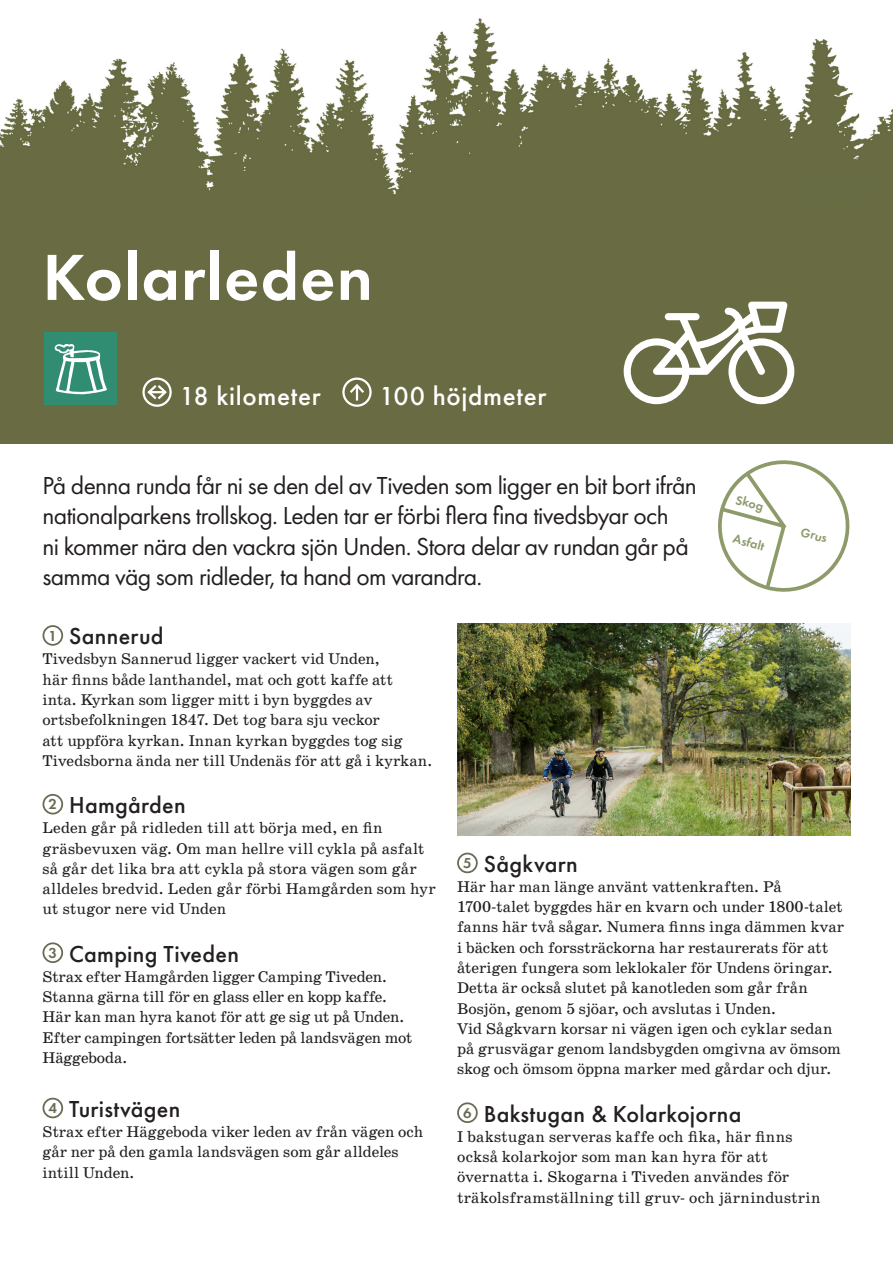
<style>
.page{position:relative;width:893px;height:1263px;background:#fff}
.page>*{position:absolute;margin:0;border:0;box-sizing:border-box;transform-origin:0 0}
.t1{font:600 67.5px "Futura PT";letter-spacing:.02em;color:#fff}
.t2{font:500 27px "Futura PT";letter-spacing:.025em;color:#fff}
.Ingress{font:25.5px/30.6px "Futura PT";letter-spacing:-.025em;color:#231f20}
.Rubrik{font:500 24px "Futura PT";letter-spacing:.01em;color:#231f20}
.Brödtext{font:15.75px/20.2px "School";letter-spacing:-.005em;color:#231f20}
.Rubrik-2{font:600 15px "Futura PT";color:#696c54}
.t3{font:600 13.05px "Futura PT";color:#8d9b6b}
</style>
<div class="page">
<img style="left:0;top:18px;width:893px;height:425px">
<img style="left:457px;top:624px;width:393px;height:212px">
<div style="left:43px;top:625px;width:20px;height:21px;border:2px solid #696c54;border-radius:50%"></div>
<div style="left:43px;top:794px;width:20px;height:20px;border:2px solid #696c54;border-radius:50%"></div>
<div style="left:43px;top:942px;width:20px;height:21px;border:2px solid #696c54;border-radius:50%"></div>
<div style="left:43px;top:1098px;width:20px;height:20px;border:2px solid #696c54;border-radius:50%"></div>
<div style="left:457px;top:853px;width:21px;height:20px;border:2px solid #696c54;border-radius:50%"></div>
<div style="left:457px;top:1102px;width:21px;height:21px;border:2px solid #696c54;border-radius:50%"></div>
<div style="left:142px;top:377px;width:30px;height:30px;border:2px solid #fff;border-radius:50%"></div>
<svg style="left:146px;top:383px;width:23px;height:19px"></svg>
<div style="left:342px;top:377px;width:30px;height:30px;border:2px solid #fff;border-radius:50%"></div>
<svg style="left:347px;top:382px;width:19px;height:19px"></svg>
<svg style="left:718px;top:460px;width:132px;height:132px"></svg>
<div style="left:45px;top:332px;width:72px;height:73px;background:#308d71"></div>
<svg style="left:54px;top:344px;width:53px;height:51px"></svg>
<svg style="left:624px;top:302px;width:170px;height:102px"></svg>
<p class="t1" style="left:43px;top:235px;width:332px">Kolarleden</p>
<p class="t2" style="left:179px;top:379px;width:143px">18 kilometer</p>
<p class="t2" style="left:379px;top:379px;width:169px">100 höjdmeter</p>
<p class="Ingress" style="left:43px;top:470px;width:656px">På denna runda får ni se den del av Tiveden som ligger en bit bort ifrån nationalparkens trollskog. Leden tar er förbi flera fina tivedsbyar och<br>ni kommer nära den vackra sjön Unden. Stora delar av rundan går på samma väg som ridleder, ta hand om varandra.</p>
<p class="t3" style="left:738px;top:491px;width:30px;rotate:15deg">Skog</p>
<p class="t3" style="left:735px;top:530px;width:34px;rotate:15deg">Asfalt</p>
<p class="t3" style="left:803px;top:524px;width:28px;rotate:15deg">Grus</p>
<p class="Rubrik-2" style="left:49px;top:626px;width:10px">1</p>
<p class="Rubrik" style="left:69px;top:622px;width:96px">Sannerud</p>
<p class="Brödtext" style="left:43px;top:649px;width:391px">Tivedsbyn Sannerud ligger vackert vid Unden,<br>här finns både lanthandel, mat och gott kaffe att<br>inta. Kyrkan som ligger mitt i byn byggdes av ortsbefolkningen 1847. Det tog bara sju veckor<br>att uppföra kyrkan. Innan kyrkan byggdes tog sig Tivedsborna ända ner till Undenäs för att gå i kyrkan.</p>
<p class="Rubrik-2" style="left:49px;top:795px;width:10px">2</p>
<p class="Rubrik" style="left:69px;top:790px;width:118px">Hamgården</p>
<p class="Brödtext" style="left:43px;top:818px;width:395px">Leden går på ridleden till att börja med, en fin gräsbevuxen väg. Om man hellre vill cykla på asfalt så går det lika bra att cykla på stora vägen som går alldeles bredvid. Leden går förbi Hamgården som hyr ut stugor nere vid Unden</p>
<p class="Rubrik-2" style="left:49px;top:943px;width:10px">3</p>
<p class="Rubrik" style="left:69px;top:939px;width:171px">Camping Tiveden</p>
<p class="Brödtext" style="left:43px;top:966px;width:372px">Strax efter Hamgården ligger Camping Tiveden.<br>Stanna gärna till för en glass eller en kopp kaffe.<br>Här kan man hyra kanot för att ge sig ut på Unden.<br>Efter campingen fortsätter leden på landsvägen mot Häggeboda.</p>
<p class="Rubrik-2" style="left:49px;top:1099px;width:10px">4</p>
<p class="Rubrik" style="left:69px;top:1094px;width:113px">Turistvägen</p>
<p class="Brödtext" style="left:43px;top:1122px;width:382px">Strax efter Häggeboda viker leden av från vägen och går ner på den gamla landsvägen som går alldeles intill Unden.</p>
<p class="Rubrik-2" style="left:463px;top:854px;width:10px">5</p>
<p class="Rubrik" style="left:484px;top:849px;width:95px">Sågkvarn</p>
<p class="Brödtext" style="left:457px;top:877px;width:389px">Här har man länge använt vattenkraften. På 1700-talet byggdes här en kvarn och under 1800-talet fanns här två sågar. Numera finns inga dämmen kvar i bäcken och forssträckorna har restaurerats för att återigen fungera som leklokaler för Undens öringar.<br>Detta är också slutet på kanotleden som går från Bosjön, genom 5 sjöar, och avslutas i Unden.</p>
<p class="Brödtext" style="left:457px;top:1018px;width:385px">Vid Sågkvarn korsar ni vägen igen och cyklar sedan på grusvägar genom landsbygden omgivna av ömsom skog och ömsom öppna marker med gårdar och djur.</p>
<p class="Rubrik-2" style="left:463px;top:1103px;width:10px">6</p>
<p class="Rubrik" style="left:484px;top:1099px;width:259px">Bakstugan &amp; Kolarkojorna</p>
<p class="Brödtext" style="left:457px;top:1126px;width:365px">I bakstugan serveras kaffe och fika, här finns också kolarkojor som man kan hyra för att övernatta i. Skogarna i Tiveden användes för träkolsframställning till gruv- och järnindustrin</p>
</div>
